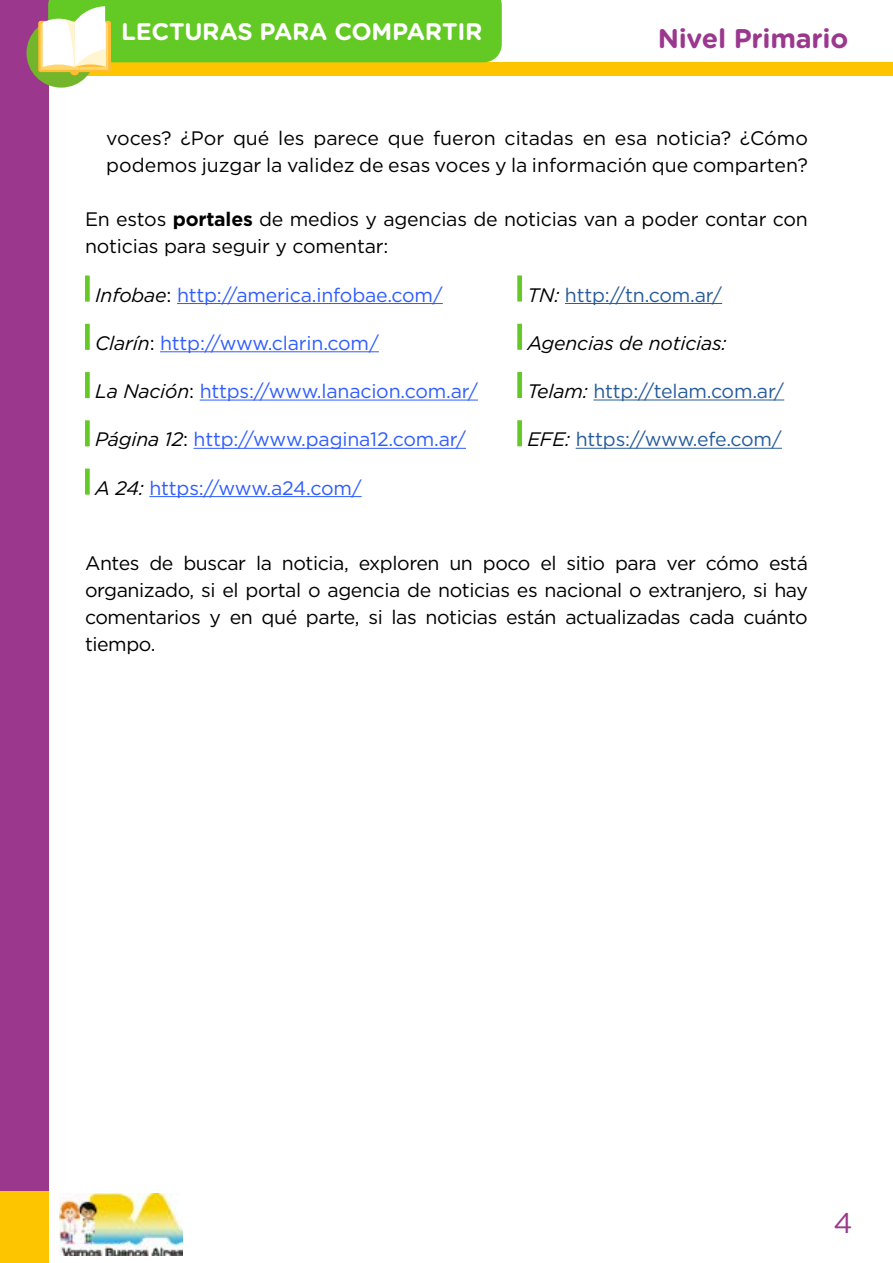
<style>
.page{position:relative;width:893px;height:1263px;background:#fff}
.page>*{position:absolute;margin:0;border:0;box-sizing:border-box;transform-origin:0 0}
.t1{font:28.5px "Gotham";color:#9b388d}
.t2{font:700 27px "Gotham Rounded";letter-spacing:-.01em;color:#9b388d}
.t3{font:700 24px "Gotham Rounded";letter-spacing:-.01em;color:#fff}
.t4{font:19.5px/27px "Gotham";letter-spacing:-.01em;color:#000}
.t5{font:19.5px "Gotham";letter-spacing:-.01em;color:#305cff}
.t6{font:19.5px "Gotham";letter-spacing:-.01em;color:#275b9b}
.t7{font:italic 19.5px "Gotham";letter-spacing:-.01em;color:#000}
.s1{font-weight:700}
.s2{font-style:italic;color:#000}
.s3{color:#000}
</style>
<div class="page">
<div style="left:0;top:0;width:48px;height:1191px;background:#9b388d"></div>
<div style="left:0;top:1191px;width:48px;height:72px;background:#fdc500"></div>
<img style="left:59px;top:1193px;width:124px;height:63px">
<div style="left:48px;top:62px;width:845px;height:13px;background:#fdc500"></div>
<div style="left:27px;top:18px;width:69px;height:70px;background:#74b62b;border-radius:50%"></div>
<div style="left:38px;top:21px;width:40px;height:51px;background:linear-gradient(to bottom,#ffc74b,#ffc84d);border-radius:2px"></div>
<div style="left:72px;top:21px;width:39px;height:51px;background:#ffbd33;border-radius:2px"></div>
<div style="left:70px;top:61px;width:9px;height:14px;background:#ffbd33;border-radius:5px"></div>
<svg style="left:41px;top:0;width:461px;height:70px;background:#84cd37"></svg>
<hr style="left:177px;top:303px;width:266px;height:1px;background:#305cff">
<hr style="left:160px;top:351px;width:219px;height:1px;background:#305cff">
<hr style="left:200px;top:400px;width:278px;height:1px;background:#305cff">
<hr style="left:194px;top:448px;width:272px;height:1px;background:#305cff">
<hr style="left:149px;top:496px;width:213px;height:1px;background:#305cff">
<div style="left:85px;top:276px;width:5px;height:26px;background:#63c924"></div>
<div style="left:85px;top:324px;width:5px;height:26px;background:#63c924"></div>
<div style="left:85px;top:372px;width:5px;height:26px;background:#63c924"></div>
<div style="left:85px;top:420px;width:5px;height:26px;background:#63c924"></div>
<div style="left:85px;top:469px;width:5px;height:26px;background:#63c924"></div>
<hr style="left:565px;top:303px;width:157px;height:1px;background:#275b9b">
<hr style="left:593px;top:399px;width:191px;height:1px;background:#275b9b">
<hr style="left:576px;top:448px;width:206px;height:1px;background:#275b9b">
<div style="left:517px;top:275px;width:5px;height:26px;background:#63c924"></div>
<div style="left:517px;top:324px;width:5px;height:26px;background:#63c924"></div>
<div style="left:517px;top:372px;width:5px;height:26px;background:#63c924"></div>
<div style="left:517px;top:420px;width:5px;height:26px;background:#63c924"></div>
<p class="t3" style="left:121px;top:14px;width:363px">LECTURAS PARA COMPARTIR</p>
<h2 class="t2" style="left:658px;top:18px;width:192px">Nivel Primario</h2>
<p class="t4" style="left:106px;top:124px;width:703px">voces? ¿Por qué les parece que fueron citadas en esa noticia? ¿Cómo podemos juzgar la validez de esas voces y la información que comparten?</p>
<p class="t4" style="left:85px;top:205px;width:724px">En estos <span class="s1">portales</span> de medios y agencias de noticias van a poder contar con noticias para seguir y comentar:</p>
<p class="t5" style="left:95px;top:282px;width:349px"><span class="s2">Infobae</span><span class="s3">:</span> http://america.infobae.com/</p>
<p class="t5" style="left:95px;top:330px;width:285px"><span class="s2">Clarín</span><span class="s3">:</span> http://www.clarin.com/</p>
<p class="t5" style="left:95px;top:379px;width:384px"><span class="s2">La Nación</span><span class="s3">:</span> https://www.lanacion.com.ar/</p>
<p class="t5" style="left:95px;top:427px;width:372px"><span class="s2">Página 12</span><span class="s3">:</span> http://www.pagina12.com.ar/</p>
<p class="t5" style="left:95px;top:475px;width:268px"><span class="s2">A 24:</span> https://www.a24.com/</p>
<p class="t6" style="left:527px;top:282px;width:196px"><span class="s2">TN:</span> http://tn.com.ar/</p>
<p class="t7" style="left:527px;top:330px;width:201px">Agencias de noticias:</p>
<p class="t6" style="left:527px;top:379px;width:258px"><span class="s2">Telam:</span> http://telam.com.ar/</p>
<p class="t6" style="left:527px;top:427px;width:256px"><span class="s2">EFE:</span> https://www.efe.com/</p>
<p class="t4" style="left:85px;top:549px;width:724px;text-align:justify">Antes de buscar la noticia, exploren un poco el sitio para ver cómo está organizado, si el portal o agencia de noticias es nacional o extranjero, si hay comentarios y en qué parte, si las noticias están actualizadas cada cuánto tiempo.</p>
<h1 class="t1" style="left:833px;top:1204px;width:21px">4</h1>
</div>
